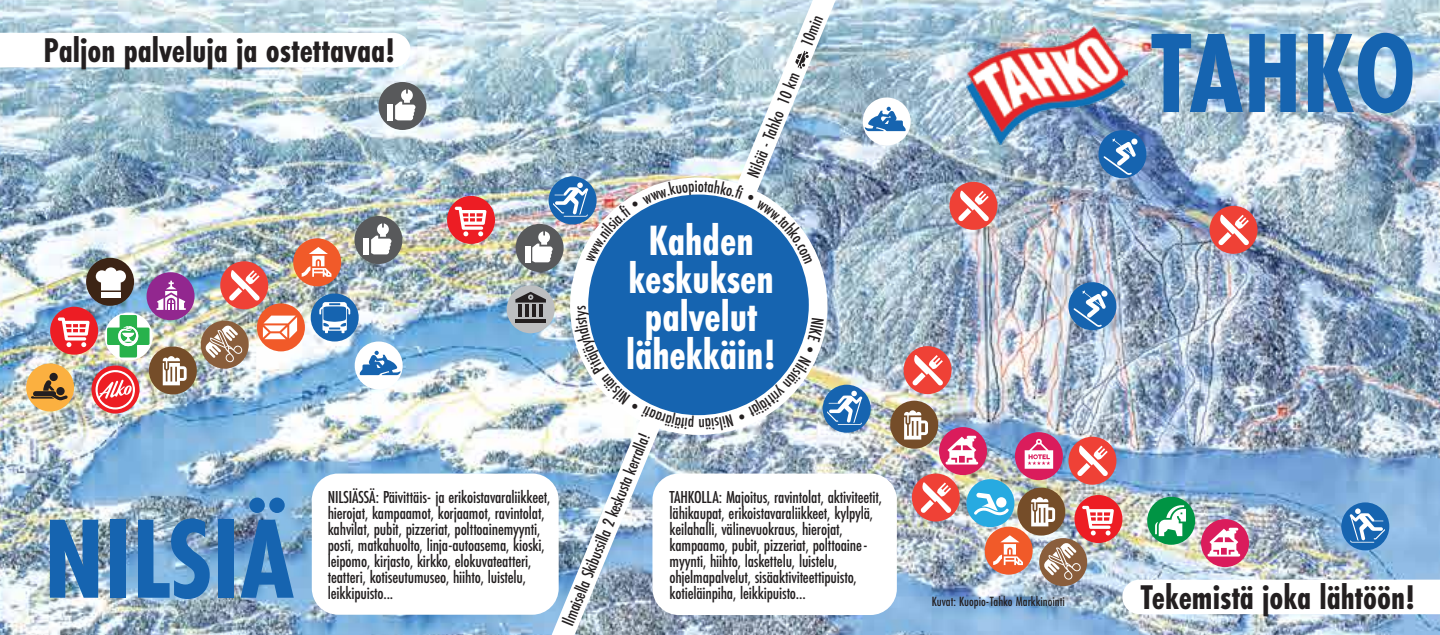
<style>
.page{position:relative;width:1440px;height:635px;background:#fff}
.page>*{position:absolute;margin:0;border:0;box-sizing:border-box;transform-origin:0 0}
.t1{font:700 117px "Futura PT Cond";color:#1664b0}
.t2{font:700 44px/38px "Futura PT Cond";color:#fff;text-align:center}
.t3{font:700 35.6px "Futura PT Cond";color:#231f20}
.t4{font:500 18px/16px "Futura PT Cond";letter-spacing:-.01em;color:#231f20}
.t5{font:500 13.8px "Futura PT Cond";color:#231f20}
</style>
<div class="page">
<img style="left:813px;top:0;width:627px;height:635px">
<img style="left:0;top:0;width:813px;height:635px">
<div style="left:570px;top:177px;width:258px;height:258px;background:#fff;border-radius:50%"></div>
<img style="left:966px;top:27px;width:161px;height:118px">
<svg style="left:0;top:33px;width:411px;height:34px"></svg>
<svg style="left:1122px;top:580px;width:318px;height:34px"></svg>
<div style="left:1147px;top:497px;width:48px;height:48px;background:#009444;border-radius:50%"></div>
<div style="left:147px;top:272px;width:48px;height:48px;background:#92278f;border-radius:50%"></div>
<svg style="left:157px;top:281px;width:29px;height:29px"></svg>
<div style="left:220px;top:261px;width:48px;height:48px;background:#ef4136;border-radius:50%"></div>
<svg style="left:229px;top:270px;width:31px;height:31px"></svg>
<div style="left:949px;top:182px;width:48px;height:48px;background:#ef4136;border-radius:50%"></div>
<svg style="left:958px;top:191px;width:31px;height:30px"></svg>
<div style="left:1068px;top:437px;width:48px;height:48px;background:#ef4136;border-radius:50%"></div>
<svg style="left:1077px;top:446px;width:31px;height:30px"></svg>
<div style="left:1210px;top:206px;width:48px;height:48px;background:#ef4136;border-radius:50%"></div>
<svg style="left:1218px;top:215px;width:31px;height:30px"></svg>
<div style="left:912px;top:474px;width:48px;height:48px;background:#ef4136;border-radius:50%"></div>
<svg style="left:921px;top:482px;width:30px;height:31px"></svg>
<div style="left:904px;top:346px;width:48px;height:48px;background:#ef4136;border-radius:50%"></div>
<svg style="left:912px;top:355px;width:31px;height:31px"></svg>
<div style="left:985px;top:527px;width:48px;height:48px;background:#f15a29;border-radius:50%"></div>
<svg style="left:993px;top:535px;width:30px;height:30px"></svg>
<div style="left:1017px;top:488px;width:48px;height:48px;background:#754d29;border-radius:50%"></div>
<svg style="left:1031px;top:497px;width:24px;height:29px"></svg>
<div style="left:890px;top:401px;width:48px;height:48px;background:#754d29;border-radius:50%"></div>
<svg style="left:904px;top:410px;width:24px;height:30px"></svg>
<div style="left:149px;top:346px;width:48px;height:48px;background:#754d29;border-radius:50%"></div>
<svg style="left:163px;top:356px;width:24px;height:29px"></svg>
<svg style="left:1155px;top:505px;width:31px;height:31px"></svg>
<div style="left:516px;top:224px;width:48px;height:48px;background:#58595b;border-radius:50%"></div>
<div style="left:525px;top:246px;width:5px;height:16px;background:#fff"></div>
<div style="left:378px;top:82px;width:48px;height:48px;background:#58595b;border-radius:50%"></div>
<svg style="left:395px;top:89px;width:20px;height:31px"></svg>
<div style="left:388px;top:104px;width:5px;height:16px;background:#fff"></div>
<div style="left:354px;top:216px;width:48px;height:48px;background:#58595b;border-radius:50%"></div>
<svg style="left:371px;top:223px;width:20px;height:31px"></svg>
<div style="left:364px;top:238px;width:5px;height:16px;background:#fff"></div>
<div style="left:507px;top:285px;width:48px;height:48px;background:#bcbec0;border-radius:50%"></div>
<hr style="left:515px;top:319px;width:31px;height:3px;background:#231f20">
<svg style="left:515px;top:292px;width:31px;height:25px"></svg>
<div style="left:293px;top:238px;width:48px;height:48px;background:#f15a29;border-radius:50%"></div>
<svg style="left:302px;top:247px;width:29px;height:30px"></svg>
<div style="left:312px;top:474px;width:247px;height:141px;background:#fff;border-radius:26px"></div>
<div style="left:652px;top:474px;width:245px;height:141px;background:#fff;border-radius:26px"></div>
<div style="left:86px;top:258px;width:48px;height:48px;background:#3c2415;border-radius:50%"></div>
<div style="left:101px;top:292px;width:20px;height:6px;background:#fff"></div>
<svg style="left:96px;top:267px;width:30px;height:23px"></svg>
<div style="left:588px;top:195px;width:221px;height:220px;background:#1664b0;border-radius:50%"></div>
<svg style="left:795px;top:51px;width:14px;height:18px"></svg>
<div style="left:966px;top:479px;width:48px;height:48px;background:#27aae1;border-radius:50%"></div>
<svg style="left:974px;top:493px;width:35px;height:22px"></svg>
<div style="left:996px;top:497px;width:10px;height:11px;background:#fff;border-radius:50%"></div>
<div style="left:1039px;top:538px;width:48px;height:48px;background:#8a5e3c;border-radius:50%"></div>
<svg style="left:1044px;top:543px;width:37px;height:37px"></svg>
<div style="left:201px;top:321px;width:48px;height:48px;background:#8a5e3c;border-radius:50%"></div>
<svg style="left:205px;top:325px;width:38px;height:37px"></svg>
<div style="left:1068px;top:282px;width:48px;height:48px;background:#1664b0;border-radius:50%"></div>
<svg style="left:1073px;top:291px;width:33px;height:36px"></svg>
<svg style="left:1101px;top:290px;width:7px;height:7px"></svg>
<div style="left:1098px;top:130px;width:48px;height:48px;background:#1664b0;border-radius:50%"></div>
<svg style="left:1103px;top:139px;width:33px;height:36px"></svg>
<svg style="left:1131px;top:138px;width:7px;height:7px"></svg>
<svg style="left:549px;top:176px;width:48px;height:48px"></svg>
<div style="left:823px;top:385px;width:48px;height:48px;background:#1664b0;border-radius:50%"></div>
<div style="left:1341px;top:502px;width:48px;height:48px;background:#1664b0;border-radius:50%"></div>
<svg style="left:1350px;top:508px;width:35px;height:35px"></svg>
<div style="left:26px;top:363px;width:48px;height:48px;background:#fbb040;border-radius:50%"></div>
<div style="left:49px;top:373px;width:9px;height:8px;background:#231f20;border-radius:50%"></div>
<svg style="left:31px;top:380px;width:37px;height:20px"></svg>
<div style="left:355px;top:341px;width:48px;height:48px;background:#fff;border-radius:50%"></div>
<svg style="left:360px;top:351px;width:41px;height:24px"></svg>
<div style="left:863px;top:97px;width:48px;height:48px;background:#fff;border-radius:50%"></div>
<svg style="left:865px;top:107px;width:41px;height:24px"></svg>
<div style="left:92px;top:365px;width:47px;height:48px;background:#ed1d24;border-radius:50%"></div>
<svg style="left:96px;top:370px;width:39px;height:39px"></svg>
<svg style="left:105px;top:313px;width:48px;height:48px"></svg>
<svg style="left:107px;top:315px;width:43px;height:42px"></svg>
<div style="left:257px;top:303px;width:48px;height:48px;background:#f15a29;border-radius:50%"></div>
<svg style="left:263px;top:316px;width:34px;height:23px"></svg>
<div style="left:50px;top:307px;width:48px;height:48px;background:#ed1d24;border-radius:50%"></div>
<svg style="left:58px;top:317px;width:32px;height:30px"></svg>
<div style="left:447px;top:196px;width:48px;height:48px;background:#ed1d24;border-radius:50%"></div>
<svg style="left:455px;top:207px;width:32px;height:29px"></svg>
<div style="left:1074px;top:495px;width:48px;height:48px;background:#ed1d24;border-radius:50%"></div>
<svg style="left:1082px;top:506px;width:32px;height:29px"></svg>
<div style="left:1015px;top:432px;width:48px;height:48px;background:#da1c5c;border-radius:50%"></div>
<svg style="left:1025px;top:439px;width:28px;height:30px"></svg>
<div style="left:1201px;top:519px;width:48px;height:48px;background:#da1c5c;border-radius:50%"></div>
<svg style="left:1208px;top:528px;width:32px;height:29px"></svg>
<div style="left:939px;top:427px;width:48px;height:48px;background:#da1c5c;border-radius:50%"></div>
<svg style="left:946px;top:436px;width:32px;height:29px"></svg>
<div style="left:311px;top:293px;width:48px;height:48px;background:#1664b0;border-radius:50%"></div>
<svg style="left:319px;top:302px;width:31px;height:31px"></svg>
<img style="left:532px;top:180px;width:280px;height:84px">
<svg style="left:575px;top:306px;width:287px;height:124px"></svg>
<h3 class="t3" style="left:44px;top:30px;width:353px">Paljon palveluja ja ostettavaa!</h3>
<p class="t4" style="left:798px;top:43px;width:34px;rotate:-68deg">10min</p>
<p class="t4" style="left:745px;top:174px;width:113px;rotate:-68deg">Nilsiä - Tahko 10 km</p>
<h2 class="t2" style="left:626px;top:221px;width:152px">Kahden keskuksen palvelut lähekkäin!</h2>
<h1 class="t1" style="left:44px;top:491px;width:252px">NILSIÄ</h1>
<p class="t4" style="left:560px;top:622px;width:207px;rotate:-68deg">Ilmaisella Skibussilla 2 keskusta kerralla!</p>
<p class="t4" style="left:328px;top:489px;width:224px">NILSIÄSSÄ: Päivittäis- ja erikoistavaraliikkeet, hierojat, kampaamot, korjaamot, ravintolat, kahvilat, pubit, pizzeriat, polttoainemyynti, posti, matkahuolto, linja-autoasema, kioski, leipomo, kirjasto, kirkko, elokuvateatteri, teatteri, kotiseutumuseo, hiihto, luistelu, leikkipuisto...</p>
<p class="t4" style="left:670px;top:489px;width:214px">TAHKOLLA: Majoitus, ravintolat, aktiviteetit, lähikaupat, erikoistavaraliikkeet, kylpylä, keilahalli, välinevuokraus, hierojat, kampaamo, pubit, pizzeriat, polttoaine&shy;myynti, hiihto, laskettelu, luistelu, ohjelmapalvelut, sisäaktiviteettipuisto, kotieläinpiha, leikkipuisto...</p>
<p class="t5" style="left:932px;top:593px;width:135px">Kuvat: Kuopio-Tahko Markkinointi</p>
<h1 class="t1" style="left:1152px;top:5px;width:267px">TAHKO</h1>
<h3 class="t3" style="left:1141px;top:577px;width:276px">Tekemistä joka lähtöön!</h3>
</div>
